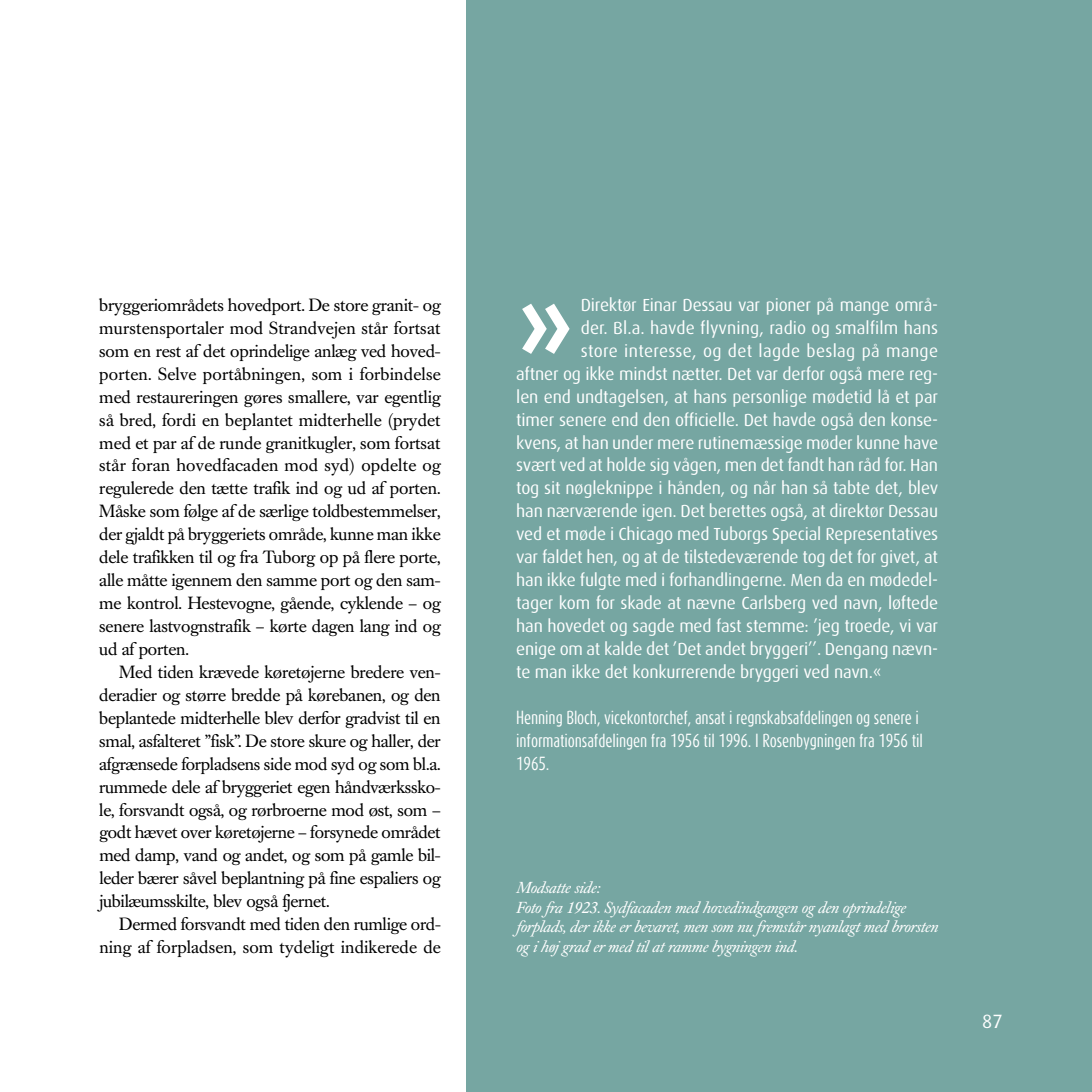
<style>
.page{position:relative;width:1092px;height:1092px;background:#fff}
.page>*{position:absolute;margin:0;border:0;box-sizing:border-box;transform-origin:0 0}
.t1{font:700 106.23px "Dax";color:#fff}
.t2{font:19.25px "Dax";color:#fff}
.t3{font:17.5px/22.9px "Caslon Book BE";letter-spacing:-.01em;color:#000;text-align:justify}
.t4{font:17.5px "Dax";letter-spacing:-.01em;color:#fff}
.t5{font:17.5px "Dax";letter-spacing:.02em;color:#fff}
.t6{font:italic 15.75px/19.6px "Caslon Book BE";letter-spacing:-.01em;color:#fff}
.t7{font:15.75px/22.9px "Dax Compact";letter-spacing:-.01em;color:#fff}
</style>
<div class="page">
<div style="left:466px;top:0;width:625px;height:1091px;background:#76a6a2"></div>
<p class="t3" style="left:99px;top:295px;width:343px">bryggeriområdets hovedport. De store granit- og murstensportaler mod Strandvejen står fortsat som en rest af det oprindelige anlæg ved hoved&shy;porten. Selve portåbningen, som i forbindelse med restaureringen gøres smallere, var egentlig så bred, fordi en beplantet midterhelle (prydet med et par af de runde granitkugler, som fortsat står foran hovedfacaden mod syd) opdelte og regulerede den tætte trafik ind og ud af porten.<br>Måske som følge af de særlige toldbestemmelser, der gjaldt på bryggeriets område, kunne man ikke dele trafikken til og fra Tuborg op på flere porte, alle måtte igennem den samme port og den sam&shy;me kontrol. Hestevogne, gående, cyklende – og senere lastvognstrafik – kørte dagen lang ind og ud af porten.</p>
<p class="t3" style="left:99px;top:662px;width:343px;text-indent:20px">Med tiden krævede køretøjerne bredere ven&shy;deradier og større bredde på kørebanen, og den beplantede midterhelle blev derfor gradvist til en smal, asfalteret ”fisk”. De store skure og haller, der afgrænsede forpladsens side mod syd og som bl.a. rummede dele af bryggeriet egen håndværkssko&shy;le, forsvandt også, og rørbroerne mod øst, som – godt hævet over køretøjerne – forsynede området med damp, vand og andet, og som på gamle bil&shy;leder bærer såvel beplantning på fine espaliers og jubilæumsskilte, blev også fjernet.</p>
<p class="t3" style="left:99px;top:914px;width:343px;text-align:right">Dermed forsvandt med tiden den rumlige ord&shy;ning af forpladsen, som tydeligt indikerede de</p>
<h1 class="t1" style="left:516px;top:268px;width:59px">»</h1>
<p class="t4" style="left:580px;top:295px;width:359px">Direktør Einar Dessau var pioner på mange områ-</p>
<p class="t4" style="left:580px;top:318px;width:359px">der. Bl.a. havde flyvning, radio og smalfilm hans</p>
<p class="t5" style="left:580px;top:341px;width:359px">store interesse, og det lagde beslag på mange</p>
<p class="t4" style="left:516px;top:364px;width:423px">aftner og ikke mindst nætter. Det var derfor også mere reg-</p>
<p class="t4" style="left:516px;top:387px;width:423px">len end undtagelsen, at hans personlige mødetid lå et par</p>
<p class="t4" style="left:516px;top:409px;width:423px">timer senere end den officielle. Det havde også den konse-</p>
<p class="t4" style="left:516px;top:432px;width:423px">kvens, at han under mere rutinemæssige møder kunne have</p>
<p class="t4" style="left:516px;top:455px;width:423px">svært ved at holde sig vågen, men det fandt han råd for. Han</p>
<p class="t4" style="left:516px;top:478px;width:423px">tog sit nøgleknippe i hånden, og når han så tabte det, blev</p>
<p class="t4" style="left:516px;top:501px;width:423px">han nærværende igen. Det berettes også, at direktør Dessau</p>
<p class="t4" style="left:516px;top:524px;width:423px">ved et møde i Chicago med Tuborgs Special Representatives</p>
<p class="t4" style="left:516px;top:547px;width:423px">var faldet hen, og at de tilstedeværende tog det for givet, at</p>
<p class="t4" style="left:516px;top:570px;width:423px">han ikke fulgte med i forhandlingerne. Men da en mødedel-</p>
<p class="t4" style="left:516px;top:593px;width:423px">tager kom for skade at nævne Carlsberg ved navn, løftede</p>
<p class="t4" style="left:516px;top:616px;width:423px">han hovedet og sagde med fast stemme: ’jeg troede, vi var</p>
<p class="t4" style="left:516px;top:639px;width:423px">enige om at kalde det ’Det andet bryggeri’’. Dengang nævn-</p>
<p class="t4" style="left:516px;top:662px;width:367px">te man ikke det konkurrerende bryggeri ved navn.«</p>
<p class="t7" style="left:516px;top:707px;width:408px">Henning Bloch, vicekontorchef, ansat i regnskabsafdelingen og senere i informationsafdelingen fra 1956 til 1996. I Rosenbygningen fra 1956 til<br>1965.</p>
<p class="t6" style="left:516px;top:879px;width:423px">Modsatte side:<br>Foto fra 1923. Sydfacaden med hovedindgangen og den oprindelige forplads, der ikke er bevaret, men som nu fremstår nyanlagt med brorsten og i høj grad er med til at ramme bygningen ind.</p>
<p class="t2" style="left:982px;top:1010px;width:22px">87</p>
</div>
